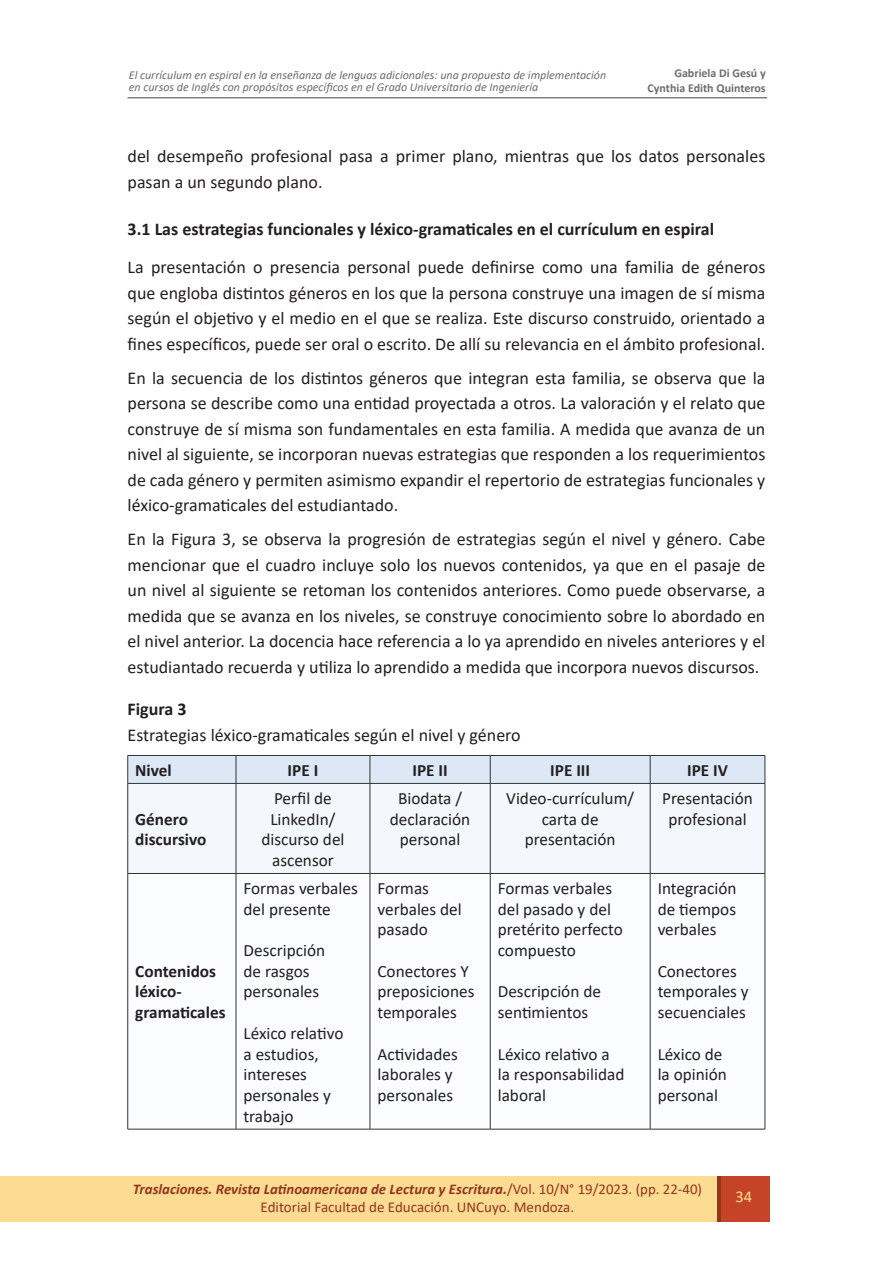
<style>
.page{position:relative;width:893px;height:1263px;background:#fff}
.page>*{position:absolute;margin:0;border:0;box-sizing:border-box;transform-origin:0 0}
.t1{font:18px/25.5px "Calibri";color:#231f20;text-align:justify}
.Titulo{font:700 18px "Calibri";color:#231f20}
.t2{font:17.25px/20.7px "Calibri";color:#231f20}
.t3{font:700 17.25px/20.7px "Calibri";color:#231f20}
.t4{font:16.5px "Calibri";color:#fcdb92}
.t5{font:15px "Calibri";color:#91371e}
.t6{font:italic 700 14.85px "Calibri";color:#91371e}
.Título_Principal{font:italic 12px/12px "Calibri";color:#6c6d70}
.t7{font:700 12px/14.4px "Calibri";color:#6c6d70;text-align:right}
.s1{font-weight:400;font-style:normal}
</style>
<div class="page">
<div style="left:718px;top:1176px;width:52px;height:46px;background:#c54427"></div>
<div style="left:0;top:1176px;width:719px;height:46px;background:#fcdb92"></div>
<hr style="left:718px;top:1176px;width:3px;height:46px;background:#91371e">
<hr style="left:128px;top:97px;width:639px;height:1px;background:#57585a">
<div style="left:128px;top:784px;width:637px;height:89px;background:#f4f7fc"></div>
<svg style="left:128px;top:874px;width:637px;height:255px"></svg>
<svg style="left:127px;top:755px;width:639px;height:28px;background:#d4dfec"></svg>
<hr style="left:128px;top:783px;width:108px;height:1px;background:#333">
<hr style="left:127px;top:784px;width:1px;height:89px;background:#333">
<hr style="left:236px;top:783px;width:134px;height:1px;background:#333">
<hr style="left:236px;top:784px;width:1px;height:89px;background:#333">
<hr style="left:370px;top:783px;width:120px;height:1px;background:#333">
<hr style="left:370px;top:784px;width:1px;height:89px;background:#333">
<hr style="left:490px;top:783px;width:160px;height:1px;background:#333">
<hr style="left:490px;top:784px;width:1px;height:89px;background:#333">
<hr style="left:650px;top:783px;width:115px;height:1px;background:#333">
<hr style="left:650px;top:784px;width:1px;height:89px;background:#333">
<hr style="left:765px;top:784px;width:1px;height:89px;background:#333">
<hr style="left:128px;top:873px;width:108px;height:1px;background:#333">
<hr style="left:127px;top:874px;width:1px;height:255px;background:#333">
<hr style="left:236px;top:873px;width:134px;height:1px;background:#333">
<hr style="left:236px;top:874px;width:1px;height:255px;background:#333">
<hr style="left:370px;top:873px;width:120px;height:1px;background:#333">
<hr style="left:370px;top:874px;width:1px;height:255px;background:#333">
<hr style="left:490px;top:873px;width:160px;height:1px;background:#333">
<hr style="left:490px;top:874px;width:1px;height:255px;background:#333">
<hr style="left:650px;top:873px;width:115px;height:1px;background:#333">
<hr style="left:650px;top:874px;width:1px;height:255px;background:#333">
<hr style="left:765px;top:874px;width:1px;height:255px;background:#333">
<hr style="left:128px;top:1129px;width:108px;height:1px;background:#333">
<hr style="left:236px;top:1129px;width:134px;height:1px;background:#333">
<hr style="left:370px;top:1129px;width:120px;height:1px;background:#333">
<hr style="left:490px;top:1129px;width:160px;height:1px;background:#333">
<hr style="left:650px;top:1129px;width:115px;height:1px;background:#333">
<p class="Título_Principal" style="left:129px;top:69px;width:479px">El currículum en espiral en la enseñanza de lenguas adicionales: una propuesta de implementación en cursos de Inglés con propósitos específicos en el Grado Universitario de Ingeniería</p>
<p class="t7" style="left:647px;top:66px;width:120px">Gabriela Di Gesú y<br>Cynthia Edith Quinteros</p>
<p class="t1" style="left:128px;top:143px;width:639px">del desempeño profesional pasa a primer plano, mientras que los datos personales pasan a un segundo plano.</p>
<p class="Titulo" style="left:128px;top:216px;width:588px">3.1 Las estrategias funcionales y léxico-gramaticales en el currículum en espiral</p>
<p class="t1" style="left:128px;top:254px;width:639px">La presentación o presencia personal puede definirse como una familia de géneros que engloba distintos géneros en los que la persona construye una imagen de sí misma según el objetivo y el medio en el que se realiza. Este discurso construido, orientado a fines específicos, puede ser oral o escrito. De allí su relevancia en el ámbito profesional.</p>
<p class="t1" style="left:128px;top:365px;width:639px">En la secuencia de los distintos géneros que integran esta familia, se observa que la persona se describe como una entidad proyectada a otros. La valoración y el relato que construye de sí misma son fundamentales en esta familia. A medida que avanza de un nivel al siguiente, se incorporan nuevas estrategias que responden a los requerimientos de cada género y permiten asimismo expandir el repertorio de estrategias funcionales y léxico-gramaticales del estudiantado.</p>
<p class="t1" style="left:128px;top:526px;width:639px">En la Figura 3, se observa la progresión de estrategias según el nivel y género. Cabe mencionar que el cuadro incluye solo los nuevos contenidos, ya que en el pasaje de un nivel al siguiente se retoman los contenidos anteriores. Como puede observarse, a medida que se avanza en los niveles, se construye conocimiento sobre lo abordado en el nivel anterior. La docencia hace referencia a lo ya aprendido en niveles anteriores y el estudiantado recuerda y utiliza lo aprendido a medida que incorpora nuevos discursos.</p>
<p class="Titulo" style="left:128px;top:697px;width:60px">Figura 3</p>
<p class="t1" style="left:128px;top:722px;width:395px">Estrategias léxico-gramaticales según el nivel y género</p>
<p class="t3" style="left:135px;top:760px;width:38px">Nivel</p>
<p class="t3" style="left:288px;top:760px;width:32px">IPE I</p>
<p class="t3" style="left:412px;top:760px;width:37px">IPE II</p>
<p class="t3" style="left:550px;top:760px;width:41px">IPE III</p>
<p class="t3" style="left:687px;top:760px;width:42px">IPE IV</p>
<p class="t3" style="left:135px;top:808px;width:73px">Género discursivo</p>
<p class="t2" style="left:261px;top:787px;width:85px;text-align:center">Perfil de<br>LinkedIn/ discurso del ascensor</p>
<p class="t2" style="left:390px;top:787px;width:82px;text-align:center">Biodata / declaración personal</p>
<p class="t2" style="left:506px;top:787px;width:129px;text-align:center">Video-currículum/ carta de presentación</p>
<p class="t2" style="left:662px;top:787px;width:92px;text-align:center">Presentación profesional</p>
<p class="t3" style="left:135px;top:960px;width:82px">Contenidos léxico-</p>
<p class="t3" style="left:135px;top:1002px;width:92px">gramaticales</p>
<p class="t2" style="left:243px;top:877px;width:116px">Formas verbales del presente</p>
<p class="t2" style="left:243px;top:939px;width:83px">Descripción de rasgos personales</p>
<p class="t2" style="left:243px;top:1022px;width:101px">Léxico relativo a estudios, intereses personales y trabajo</p>
<p class="t2" style="left:377px;top:877px;width:86px">Formas verbales del pasado</p>
<p class="t2" style="left:377px;top:960px;width:99px">Conectores Y preposiciones temporales</p>
<p class="t2" style="left:377px;top:1043px;width:82px">Actividades laborales y personales</p>
<p class="t2" style="left:498px;top:877px;width:127px">Formas verbales del pasado y del pretérito perfecto compuesto</p>
<p class="t2" style="left:498px;top:981px;width:105px">Descripción de sentimientos</p>
<p class="t2" style="left:498px;top:1043px;width:128px">Léxico relativo a la responsabilidad laboral</p>
<p class="t2" style="left:658px;top:877px;width:80px;text-align:justify">Integración de tiempos verbales</p>
<p class="t2" style="left:658px;top:960px;width:93px">Conectores temporales y secuenciales</p>
<p class="t2" style="left:658px;top:1043px;width:71px">Léxico de la opinión personal</p>
<p class="t6" style="left:133px;top:1179px;width:571px">Traslaciones. Revista Latinoamericana de Lectura y Escritura.<span class="s1">/Vol. 10/N° 19/2023. (pp. 22-40)</span></p>
<p class="t5" style="left:261px;top:1197px;width:315px">Editorial Facultad de Educación. UNCuyo. Mendoza.</p>
<p class="t4" style="left:736px;top:1185px;width:18px">34</p>
</div>
